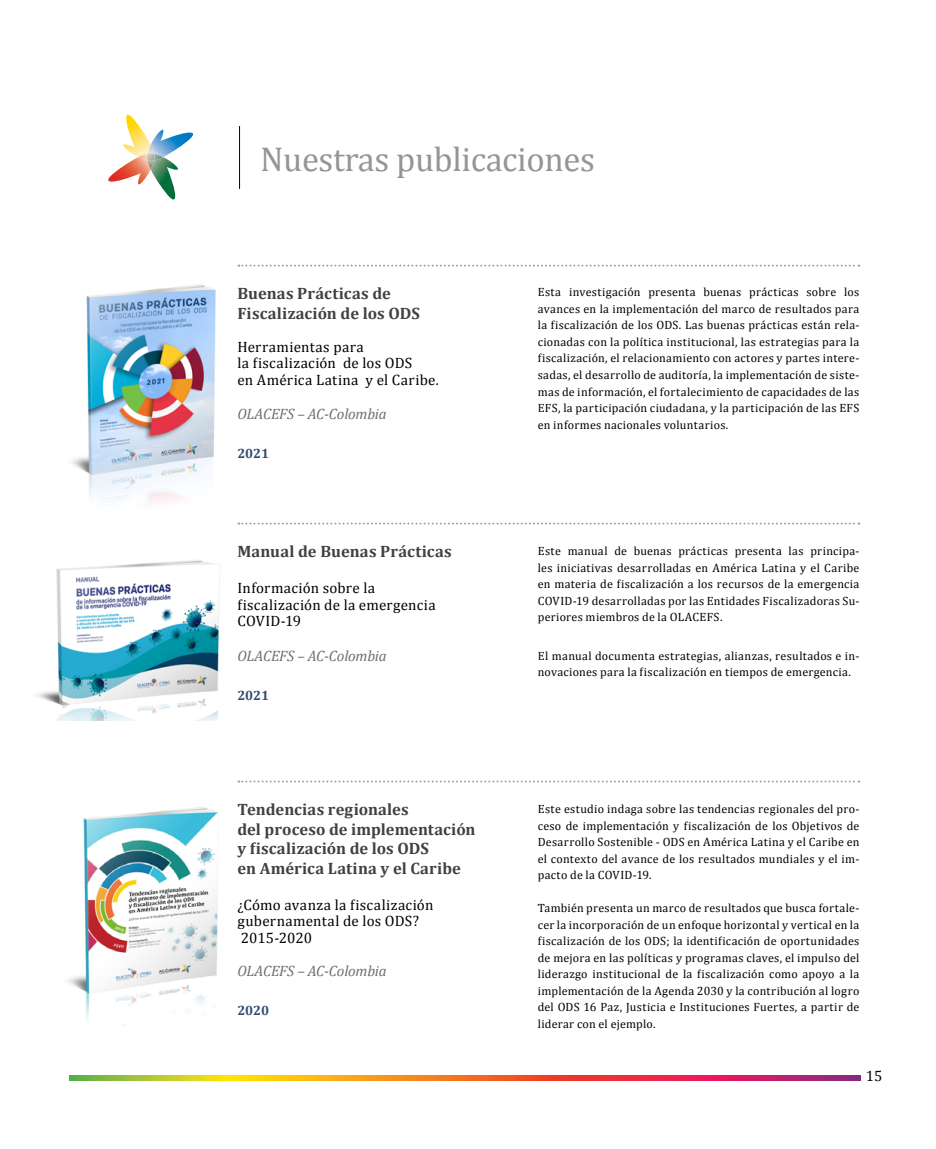
<style>
.page{position:relative;width:936px;height:1149px;background:#fff}
.page>*{position:absolute;margin:0;border:0;box-sizing:border-box;transform-origin:0 0}
.t1{font:34.65px "Cambria";letter-spacing:-.01em;color:#939598}
.t2{font:700 16.5px/19.5px "Cambria";letter-spacing:.005em;color:#414042}
.t3{font:15px/16.5px "Cambria";letter-spacing:.02em;color:#000}
.t4{font:italic 15px "Cambria";letter-spacing:-.015em;color:#6d6e71}
.t5{font:700 13.5px "Cambria";letter-spacing:-.005em;color:#304975}
.t6{font:12px/16.5px "Cambria";letter-spacing:.025em;color:#000;text-align:justify}
</style>
<div class="page">
<svg style="left:69px;top:1075px;width:791px;height:4px"></svg>
<img style="left:72px;top:284px;width:144px;height:219px">
<img style="left:68px;top:807px;width:150px;height:213px">
<img style="left:37px;top:560px;width:182px;height:160px">
<svg style="left:238px;top:264px;width:621px;height:2px"></svg>
<svg style="left:238px;top:522px;width:621px;height:2px"></svg>
<svg style="left:238px;top:780px;width:621px;height:2px"></svg>
<svg style="left:108px;top:115px;width:86px;height:84px"></svg>
<hr style="left:239px;top:126px;width:1px;height:63px;background:#000">
<h1 class="t1" style="left:260px;top:137px;width:336px">Nuestras publicaciones</h1>
<h2 class="t2" style="left:237px;top:283px;width:184px">Buenas Prácticas de<br>Fiscalización de los ODS</h2>
<p class="t3" style="left:237px;top:338px;width:203px">Herramientas para<br>la fiscalización de los ODS<br>en América Latina y el Caribe.</p>
<p class="t4" style="left:237px;top:405px;width:151px">OLACEFS – AC-Colombia</p>
<p class="t5" style="left:237px;top:445px;width:33px">2021</p>
<h2 class="t2" style="left:237px;top:541px;width:216px">Manual de Buenas Prácticas</h2>
<p class="t3" style="left:237px;top:579px;width:200px">Información sobre la fiscalización de la emergencia<br>COVID-19</p>
<p class="t4" style="left:237px;top:646px;width:151px">OLACEFS – AC-Colombia</p>
<p class="t5" style="left:237px;top:686px;width:33px">2021</p>
<h2 class="t2" style="left:237px;top:799px;width:240px">Tendencias regionales<br>del proceso de implementación y fiscalización de los ODS<br>en América Latina y el Caribe</h2>
<p class="t3" style="left:237px;top:896px;width:197px">¿Cómo avanza la fiscalización gubernamental de los ODS?<br>2015-2020</p>
<p class="t4" style="left:237px;top:961px;width:151px">OLACEFS – AC-Colombia</p>
<p class="t5" style="left:237px;top:1001px;width:33px">2020</p>
<p class="t6" style="left:537px;top:284px;width:323px">Esta investigación presenta buenas prácticas sobre los avances en la implementación del marco de resultados para la fiscalización de los ODS. Las buenas prácticas están rela&shy;cionadas con la política institucional, las estrategias para la fiscalización, el relacionamiento con actores y partes intere&shy;sadas, el desarrollo de auditoría, la implementación de siste&shy;mas de información, el fortalecimiento de capacidades de las EFS, la participación ciudadana, y la participación de las EFS en informes nacionales voluntarios.</p>
<p class="t6" style="left:537px;top:543px;width:323px">Este manual de buenas prácticas presenta las principa&shy;les iniciativas desarrolladas en América Latina y el Caribe en materia de fiscalización a los recursos de la emergencia COVID-19 desarrolladas por las Entidades Fiscalizadoras Su&shy;periores miembros de la OLACEFS.</p>
<p class="t6" style="left:537px;top:647px;width:323px">El manual documenta estrategias, alianzas, resultados e in&shy;novaciones para la fiscalización en tiempos de emergencia.</p>
<p class="t6" style="left:537px;top:800px;width:323px">Este estudio indaga sobre las tendencias regionales del pro&shy;ceso de implementación y fiscalización de los Objetivos de Desarrollo Sostenible - ODS en América Latina y el Caribe en el contexto del avance de los resultados mundiales y el im&shy;pacto de la COVID-19.</p>
<p class="t6" style="left:537px;top:899px;width:323px">También presenta un marco de resultados que busca fortale&shy;cer la incorporación de un enfoque horizontal y vertical en la fiscalización de los ODS; la identificación de oportunidades de mejora en las políticas y programas claves, el impulso del liderazgo institucional de la fiscalización como apoyo a la implementación de la Agenda 2030 y la contribución al logro del ODS 16 Paz, Justicia e Instituciones Fuertes, a partir de liderar con el ejemplo.</p>
<p class="t3" style="left:865px;top:1067px;width:18px">15</p>
</div>
